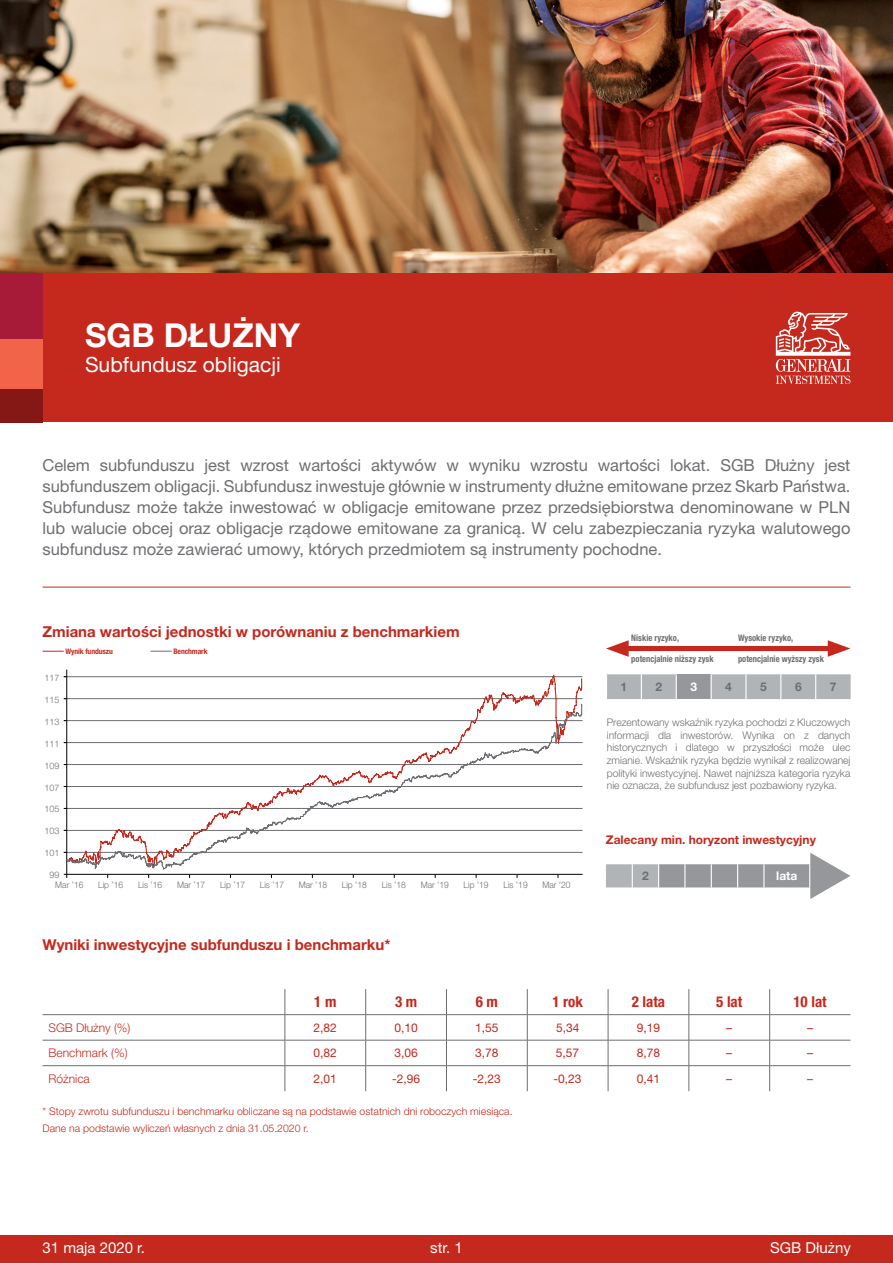
<style>
.page{position:relative;width:893px;height:1263px;background:#fff}
.page>*{position:absolute;margin:0;border:0;box-sizing:border-box;transform-origin:0 0}
.t1{font:700 33px "Helvetica Neue LT Pro";color:#fff}
.t2{font:21px "Helvetica Neue LT Pro";color:#fff}
.t3{font:16.5px/21px "Helvetica Neue LT Pro";color:#6d6e71;text-align:justify}
.t4{font:700 15px "Helvetica Neue LT Pro";color:#c5281c}
.t5{font:15px "Helvetica Neue LT Pro";color:#fff}
.t6{font:700 condensed 15px "Helvetica Neue LT Pro";color:#c5281c}
.t7{font:12px "Helvetica Neue LT Pro";color:#c5281c}
.t8{font:700 12px "Helvetica Neue LT Pro";color:#c5281c}
.t9{font:300 12px "Helvetica Neue LT Pro";color:#c5281c}
.t10{font:700 12px "Helvetica Neue LT Pro";color:#6d6e71}
.t11{font:700 12px "Helvetica Neue LT Pro";color:#fff}
.t12{font:300 10.5px/12.6px "Helvetica Neue LT Pro";color:#6d6e71;text-align:justify}
.t13{font:300 10.5px/16.5px "Helvetica Neue LT Pro";color:#c5281c}
.t14{font:300 9px "Helvetica Neue LT Pro";color:#6d6e71;scale:.94 1}
.t15{font:700 condensed 9px "Helvetica Neue LT Pro";color:#6d6e71;scale:.95 1}
.t16{font:300 9px/9.6px "Helvetica Neue LT Pro";color:#6d6e71}
.t17{font:700 condensed 7.65px "Helvetica Neue LT Pro";letter-spacing:-.01em;color:#c5281c}
</style>
<div class="page">
<svg style="left:43px;top:651px;width:21px;height:1px"></svg>
<svg style="left:151px;top:651px;width:21px;height:1px"></svg>
<hr style="left:43px;top:587px;width:807px;height:1px;background:#c5281c">
<svg style="left:606px;top:853px;width:244px;height:46px"></svg>
<svg style="left:43px;top:989px;width:807px;height:102px"></svg>
<hr style="left:43px;top:1014px;width:242px;height:1px;background:#6d6e71">
<hr style="left:43px;top:1040px;width:242px;height:1px;background:#6d6e71">
<hr style="left:43px;top:1065px;width:242px;height:1px;background:#6d6e71">
<svg style="left:285px;top:989px;width:1px;height:102px"></svg>
<hr style="left:285px;top:1014px;width:81px;height:1px;background:#6d6e71">
<hr style="left:366px;top:1014px;width:80px;height:1px;background:#6d6e71">
<hr style="left:446px;top:1014px;width:81px;height:1px;background:#6d6e71">
<hr style="left:527px;top:1014px;width:81px;height:1px;background:#6d6e71">
<hr style="left:608px;top:1014px;width:81px;height:1px;background:#6d6e71">
<hr style="left:689px;top:1014px;width:81px;height:1px;background:#6d6e71">
<hr style="left:770px;top:1014px;width:80px;height:1px;background:#6d6e71">
<hr style="left:285px;top:1040px;width:81px;height:1px;background:#6d6e71">
<hr style="left:366px;top:1040px;width:80px;height:1px;background:#6d6e71">
<hr style="left:446px;top:1040px;width:81px;height:1px;background:#6d6e71">
<hr style="left:527px;top:1040px;width:81px;height:1px;background:#6d6e71">
<hr style="left:608px;top:1040px;width:81px;height:1px;background:#6d6e71">
<hr style="left:689px;top:1040px;width:81px;height:1px;background:#6d6e71">
<hr style="left:770px;top:1040px;width:80px;height:1px;background:#6d6e71">
<hr style="left:285px;top:1065px;width:81px;height:1px;background:#6d6e71">
<hr style="left:366px;top:1065px;width:80px;height:1px;background:#6d6e71">
<svg style="left:365px;top:989px;width:1px;height:102px"></svg>
<hr style="left:446px;top:1065px;width:81px;height:1px;background:#6d6e71">
<svg style="left:446px;top:989px;width:1px;height:102px"></svg>
<hr style="left:527px;top:1065px;width:81px;height:1px;background:#6d6e71">
<svg style="left:527px;top:989px;width:1px;height:102px"></svg>
<hr style="left:608px;top:1065px;width:81px;height:1px;background:#6d6e71">
<svg style="left:608px;top:989px;width:1px;height:102px"></svg>
<hr style="left:689px;top:1065px;width:81px;height:1px;background:#6d6e71">
<svg style="left:689px;top:989px;width:1px;height:102px"></svg>
<hr style="left:770px;top:1065px;width:80px;height:1px;background:#6d6e71">
<svg style="left:769px;top:989px;width:1px;height:102px"></svg>
<div style="left:619px;top:646px;width:218px;height:5px;background:#c5281c"></div>
<svg style="left:606px;top:640px;width:23px;height:17px"></svg>
<svg style="left:828px;top:640px;width:22px;height:17px"></svg>
<svg style="left:607px;top:674px;width:244px;height:25px;background:#b0b3b5"></svg>
<div style="left:0;top:1235px;width:893px;height:28px;background:#c5281c"></div>
<img style="left:0;top:0;width:893px;height:274px">
<div style="left:42px;top:274px;width:851px;height:148px;background:#c5281c"></div>
<svg style="left:776px;top:311px;width:74px;height:73px"></svg>
<div style="left:0;top:274px;width:43px;height:66px;background:#a81b38"></div>
<div style="left:0;top:340px;width:43px;height:49px;background:#f1644a"></div>
<div style="left:0;top:389px;width:43px;height:33px;background:#851714"></div>
<hr style="left:66px;top:670px;width:1px;height:208px;background:#000">
<hr style="left:64px;top:874px;width:519px;height:1px;background:#000">
<svg style="left:67px;top:674px;width:516px;height:29px"></svg>
<svg style="left:67px;top:703px;width:516px;height:167px"></svg>
<h1 class="t1" style="left:85px;top:314px;width:217px">SGB DŁUŻNY</h1>
<p class="t2" style="left:85px;top:352px;width:197px">Subfundusz obligacji</p>
<p class="t3" style="left:43px;top:454px;width:809px">Celem subfunduszu jest wzrost wartości aktywów w wyniku wzrostu wartości lokat. SGB Dłużny jest subfunduszem obligacji. Subfundusz inwestuje głównie w instrumenty dłużne emitowane przez Skarb Państwa.<br>Subfundusz może także inwestować w obligacje emitowane przez przedsiębiorstwa denominowane w PLN lub walucie obcej oraz obligacje rządowe emitowane za granicą. W celu zabezpieczania ryzyka walutowego subfundusz może zawierać umowy, których przedmiotem są instrumenty pochodne.</p>
<p class="t4" style="left:43px;top:622px;width:419px">Zmiana wartości jednostki w porównaniu z benchmarkiem</p>
<p class="t17" style="left:65px;top:646px;width:49px">Wynik funduszu</p>
<p class="t17" style="left:173px;top:646px;width:36px">Benchmark</p>
<p class="t16" style="left:45px;top:673px;width:17px">117</p>
<p class="t16" style="left:45px;top:695px;width:17px">115</p>
<p class="t16" style="left:45px;top:717px;width:17px">113</p>
<p class="t16" style="left:45px;top:739px;width:17px">111</p>
<p class="t16" style="left:45px;top:760px;width:17px">109</p>
<p class="t16" style="left:45px;top:782px;width:17px">107</p>
<p class="t16" style="left:45px;top:804px;width:17px">105</p>
<p class="t16" style="left:45px;top:826px;width:17px">103</p>
<p class="t16" style="left:45px;top:848px;width:17px">101</p>
<p class="t16" style="left:55px;top:870px;width:30px;text-indent:-6px">99<br>Mar ’16</p>
<p class="t14" style="left:98px;top:879px;width:28px">Lip ’16</p>
<p class="t14" style="left:138px;top:879px;width:27px">Lis ’16</p>
<p class="t14" style="left:177px;top:879px;width:31px">Mar ’17</p>
<p class="t14" style="left:220px;top:879px;width:28px">Lip ’17</p>
<p class="t14" style="left:260px;top:879px;width:27px">Lis ’17</p>
<p class="t14" style="left:299px;top:879px;width:31px">Mar ’18</p>
<p class="t14" style="left:342px;top:879px;width:28px">Lip ’18</p>
<p class="t14" style="left:382px;top:879px;width:27px">Lis ’18</p>
<p class="t14" style="left:421px;top:879px;width:31px">Mar ’19</p>
<p class="t14" style="left:464px;top:879px;width:28px">Lip ’19</p>
<p class="t14" style="left:503px;top:879px;width:27px">Lis ’19</p>
<p class="t14" style="left:542px;top:879px;width:31px">Mar ’20</p>
<p class="t4" style="left:43px;top:935px;width:350px">Wyniki inwestycyjne subfunduszu i benchmarku*</p>
<p class="t15" style="left:631px;top:633px;width:52px">Niskie ryzyko,</p>
<p class="t15" style="left:631px;top:653px;width:88px">potencjalnie niższy zysk</p>
<p class="t15" style="left:738px;top:653px;width:92px">potencjalnie wyższy zysk</p>
<p class="t15" style="left:738px;top:633px;width:60px">Wysokie ryzyko,</p>
<p class="t10" style="left:621px;top:679px;width:8px">1</p>
<p class="t10" style="left:655px;top:679px;width:8px">2</p>
<p class="t11" style="left:690px;top:679px;width:8px">3</p>
<p class="t10" style="left:725px;top:679px;width:8px">4</p>
<p class="t10" style="left:760px;top:679px;width:8px">5</p>
<p class="t10" style="left:795px;top:679px;width:8px">6</p>
<p class="t10" style="left:830px;top:679px;width:8px">7</p>
<p class="t12" style="left:607px;top:716px;width:245px">Prezentowany wskaźnik ryzyka pochodzi z Kluczowych informacji dla inwestorów. Wynika on z danych historycznych i dlatego w przyszłości może ulec zmianie. Wskaźnik ryzyka będzie wynikał z realizowanej polityki inwestycyjnej. Nawet najniższa kategoria ryzyka nie oznacza, że subfundusz jest pozbawiony ryzyka.</p>
<p class="t8" style="left:606px;top:832px;width:212px">Zalecany min. horyzont inwestycyjny</p>
<p class="t10" style="left:642px;top:868px;width:8px">2</p>
<p class="t11" style="left:776px;top:868px;width:23px">lata</p>
<p class="t6" style="left:314px;top:993px;width:24px">1 m</p>
<p class="t6" style="left:395px;top:993px;width:24px">3 m</p>
<p class="t6" style="left:476px;top:993px;width:24px">6 m</p>
<p class="t6" style="left:552px;top:993px;width:32px">1 rok</p>
<p class="t6" style="left:632px;top:993px;width:35px">2 lata</p>
<p class="t6" style="left:716px;top:993px;width:28px">5 lat</p>
<p class="t6" style="left:793px;top:993px;width:35px">10 lat</p>
<p class="t9" style="left:49px;top:1020px;width:84px">SGB Dłużny (%)</p>
<p class="t7" style="left:314px;top:1020px;width:25px">2,82</p>
<p class="t7" style="left:394px;top:1020px;width:25px">0,10</p>
<p class="t7" style="left:475px;top:1020px;width:25px">1,55</p>
<p class="t7" style="left:556px;top:1020px;width:25px">5,34</p>
<p class="t7" style="left:637px;top:1020px;width:25px">9,19</p>
<p class="t7" style="left:726px;top:1020px;width:7px">–</p>
<p class="t7" style="left:807px;top:1020px;width:7px">–</p>
<p class="t9" style="left:48px;top:1045px;width:81px">Benchmark (%)</p>
<p class="t7" style="left:314px;top:1045px;width:25px">0,82</p>
<p class="t7" style="left:394px;top:1045px;width:25px">3,06</p>
<p class="t7" style="left:475px;top:1045px;width:25px">3,78</p>
<p class="t7" style="left:556px;top:1045px;width:25px">5,57</p>
<p class="t7" style="left:637px;top:1045px;width:25px">8,78</p>
<p class="t7" style="left:726px;top:1045px;width:7px">–</p>
<p class="t7" style="left:807px;top:1045px;width:7px">–</p>
<p class="t9" style="left:48px;top:1071px;width:43px">Różnica</p>
<p class="t7" style="left:314px;top:1071px;width:25px">2,01</p>
<p class="t7" style="left:392px;top:1071px;width:30px">-2,96</p>
<p class="t7" style="left:473px;top:1071px;width:30px">-2,23</p>
<p class="t7" style="left:554px;top:1071px;width:30px">-0,23</p>
<p class="t7" style="left:637px;top:1071px;width:25px">0,41</p>
<p class="t7" style="left:726px;top:1071px;width:7px">–</p>
<p class="t7" style="left:807px;top:1071px;width:7px">–</p>
<p class="t13" style="left:43px;top:1103px;width:472px">* Stopy zwrotu subfunduszu i benchmarku obliczane są na podstawie ostatnich dni roboczych miesiąca.<br>Dane na podstawie wyliczeń własnych z dnia 31.05.2020 r.</p>
<p class="t5" style="left:43px;top:1238px;width:104px">31 maja 2020 r.</p>
<p class="t5" style="left:430px;top:1238px;width:34px">str. 1</p>
<p class="t5" style="left:770px;top:1238px;width:82px">SGB Dłużny</p>
</div>
